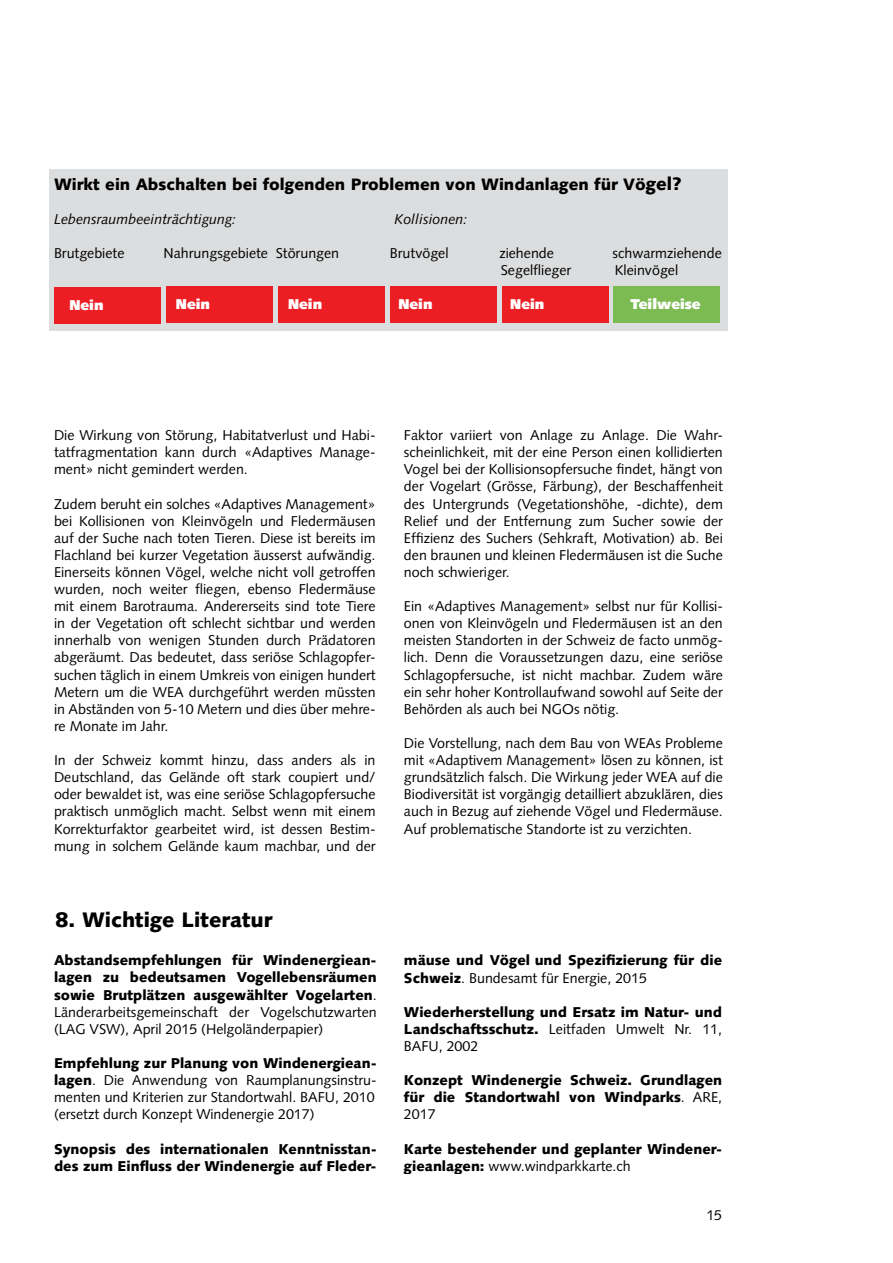
<style>
.page{position:relative;width:893px;height:1263px;background:#fff}
.page>*{position:absolute;margin:0;border:0;box-sizing:border-box;transform-origin:0 0}
.t1{font:900 21px "Syntax LT";color:#000}
.t2{font:900 16.5px "Syntax LT";color:#000}
.t3{font:14.25px/17.1px "Syntax LT";color:#000;text-align:justify}
.t4{font:900 14.25px/17.1px "Syntax LT";color:#000}
.t5{font:italic 14.25px "Syntax LT";color:#000}
.t6{font:900 14.25px "Syntax LT";color:#fff}
.s1{font-size:18px}
.s2{font-weight:400}
.s3{font-weight:900}
</style>
<div class="page">
<div style="left:49px;top:169px;width:679px;height:162px;background:#dcddde"></div>
<div style="left:55px;top:287px;width:106px;height:37px;background:#ed1d24"></div>
<div style="left:167px;top:286px;width:106px;height:37px;background:#ed1d24"></div>
<div style="left:278px;top:286px;width:106px;height:37px;background:#ed1d24"></div>
<div style="left:390px;top:286px;width:106px;height:37px;background:#ed1d24"></div>
<div style="left:502px;top:286px;width:106px;height:37px;background:#ed1d24"></div>
<div style="left:614px;top:286px;width:106px;height:37px;background:#7bbb52"></div>
<p class="t2" style="left:54px;top:175px;width:629px">Wirkt ein Abschalten bei folgenden Problemen von Windanlagen für Vö<span class="s1">gel?</span></p>
<p class="t5" style="left:54px;top:210px;width:184px">Lebensraumbeeinträchtigung:</p>
<p class="t5" style="left:395px;top:210px;width:74px">Kollisionen:</p>
<p class="t3" style="left:54px;top:244px;width:72px">Brutgebiete</p>
<p class="t3" style="left:164px;top:244px;width:177px">Nahrungsgebiete Störungen</p>
<p class="t3" style="left:390px;top:244px;width:60px">Brutvögel</p>
<p class="t3" style="left:499px;top:244px;width:56px">ziehende</p>
<p class="t3" style="left:613px;top:244px;width:111px">schwarmziehende</p>
<p class="t3" style="left:501px;top:261px;width:72px">Segelflieger</p>
<p class="t3" style="left:615px;top:261px;width:65px">Kleinvögel</p>
<p class="t6" style="left:69px;top:296px;width:36px">Nein</p>
<p class="t6" style="left:176px;top:295px;width:36px">Nein</p>
<p class="t6" style="left:288px;top:295px;width:36px">Nein</p>
<p class="t6" style="left:398px;top:295px;width:36px">Nein</p>
<p class="t6" style="left:510px;top:295px;width:36px">Nein</p>
<p class="t6" style="left:630px;top:295px;width:72px">Teilweise</p>
<p class="t3" style="left:54px;top:427px;width:323px">Die Wirkung von Störung, Habitatverlust und Habi&shy;tatfragmentation kann durch «Adaptives Manage&shy;ment» nicht gemindert werden.</p>
<p class="t3" style="left:54px;top:495px;width:323px">Zudem beruht ein solches «Adaptives Management» bei Kollisionen von Kleinvögeln und Fledermäusen auf der Suche nach toten Tieren. Diese ist bereits im Flachland bei kurzer Vegetation äusserst aufwändig.<br>Einerseits können Vögel, welche nicht voll getroffen wurden, noch weiter fliegen, ebenso Fledermäuse mit einem Barotrauma. Andererseits sind tote Tiere in der Vegetation oft schlecht sichtbar und werden innerhalb von wenigen Stunden durch Prädatoren abgeräumt. Das bedeutet, dass seriöse Schlagopfer&shy;suchen täglich in einem Umkreis von einigen hundert Metern um die WEA durchgeführt werden müssten in Abständen von 5-10 Metern und dies über mehre&shy;re Monate im Jahr.</p>
<p class="t3" style="left:54px;top:752px;width:323px">In der Schweiz kommt hinzu, dass anders als in Deutschland, das Gelände oft stark coupiert und/ oder bewaldet ist, was eine seriöse Schlagopfersuche praktisch unmöglich macht. Selbst wenn mit einem Korrekturfaktor gearbeitet wird, ist dessen Bestim&shy;mung in solchem Gelände kaum machbar, und der</p>
<h1 class="t1" style="left:55px;top:907px;width:219px">8. Wichtige Literatur</h1>
<p class="t4" style="left:54px;top:952px;width:324px;text-align:justify">Abstandsempfehlungen für Windenergiean&shy;lagen zu bedeutsamen Vogellebensräumen sowie Brutplätzen ausgewählter Vogelarten<span class="s2">.<br>Länderarbeitsgemeinschaft der Vogelschutzwarten (LAG VSW), April 2015 (Helgoländerpapier)</span></p>
<p class="t3" style="left:54px;top:1054px;width:324px;text-align:left"><span class="s3">Empfehlung zur Planung von Windenergiean&shy;lagen</span>. Die Anwendung von Raumplanungsinstru&shy;menten und Kriterien zur Standortwahl. BAFU, 2010 (ersetzt durch Konzept Windenergie 2017)</p>
<p class="t4" style="left:54px;top:1140px;width:324px">Synopsis des internationalen Kenntnisstan&shy;des zum Einfluss der Windenergie auf Fleder-</p>
<p class="t3" style="left:404px;top:427px;width:320px">Faktor variiert von Anlage zu Anlage. Die Wahr&shy;scheinlichkeit, mit der eine Person einen kollidierten Vogel bei der Kollisionsopfersuche findet, hängt von der Vogelart (Grösse, Färbung), der Beschaffenheit des Untergrunds (Vegetationshöhe, -dichte), dem Relief und der Entfernung zum Sucher sowie der Effizienz des Suchers (Sehkraft, Motivation) ab. Bei den braunen und kleinen Fledermäusen ist die Suche noch schwieriger.</p>
<p class="t3" style="left:404px;top:598px;width:320px">Ein «Adaptives Management» selbst nur für Kollisi&shy;onen von Kleinvögeln und Fledermäusen ist an den meisten Standorten in der Schweiz de facto unmög&shy;lich. Denn die Voraussetzungen dazu, eine seriöse Schlagopfersuche, ist nicht machbar. Zudem wäre ein sehr hoher Kontrollaufwand sowohl auf Seite der Behörden als auch bei NGOs nötig.</p>
<p class="t3" style="left:404px;top:734px;width:320px">Die Vorstellung, nach dem Bau von WEAs Probleme mit «Adaptivem Management» lösen zu können, ist grundsätzlich falsch. Die Wirkung jeder WEA auf die Biodiversität ist vorgängig detailliert abzuklären, dies auch in Bezug auf ziehende Vögel und Fledermäuse.<br>Auf problematische Standorte ist zu verzichten.</p>
<p class="t4" style="left:404px;top:952px;width:320px">mäuse und Vögel und Spezifizierung für die<br>Schweiz<span class="s2">. Bundesamt für Energie, 2015</span></p>
<p class="t4" style="left:404px;top:1003px;width:320px;text-align:justify">Wiederherstellung und Ersatz im Natur- und Landschaftsschutz. <span class="s2">Leitfaden Umwelt Nr. 11, BAFU, 2002</span></p>
<p class="t4" style="left:404px;top:1072px;width:320px;text-align:justify">Konzept Windenergie Schweiz. Grundlagen für die Standortwahl von Windparks<span class="s2">. ARE, 2017</span></p>
<p class="t4" style="left:404px;top:1140px;width:320px">Karte bestehender und geplanter Windener&shy;gieanlagen: <span class="s2">www.windparkkarte.ch</span></p>
<p class="t3" style="left:706px;top:1206px;width:17px">15</p>
</div>
